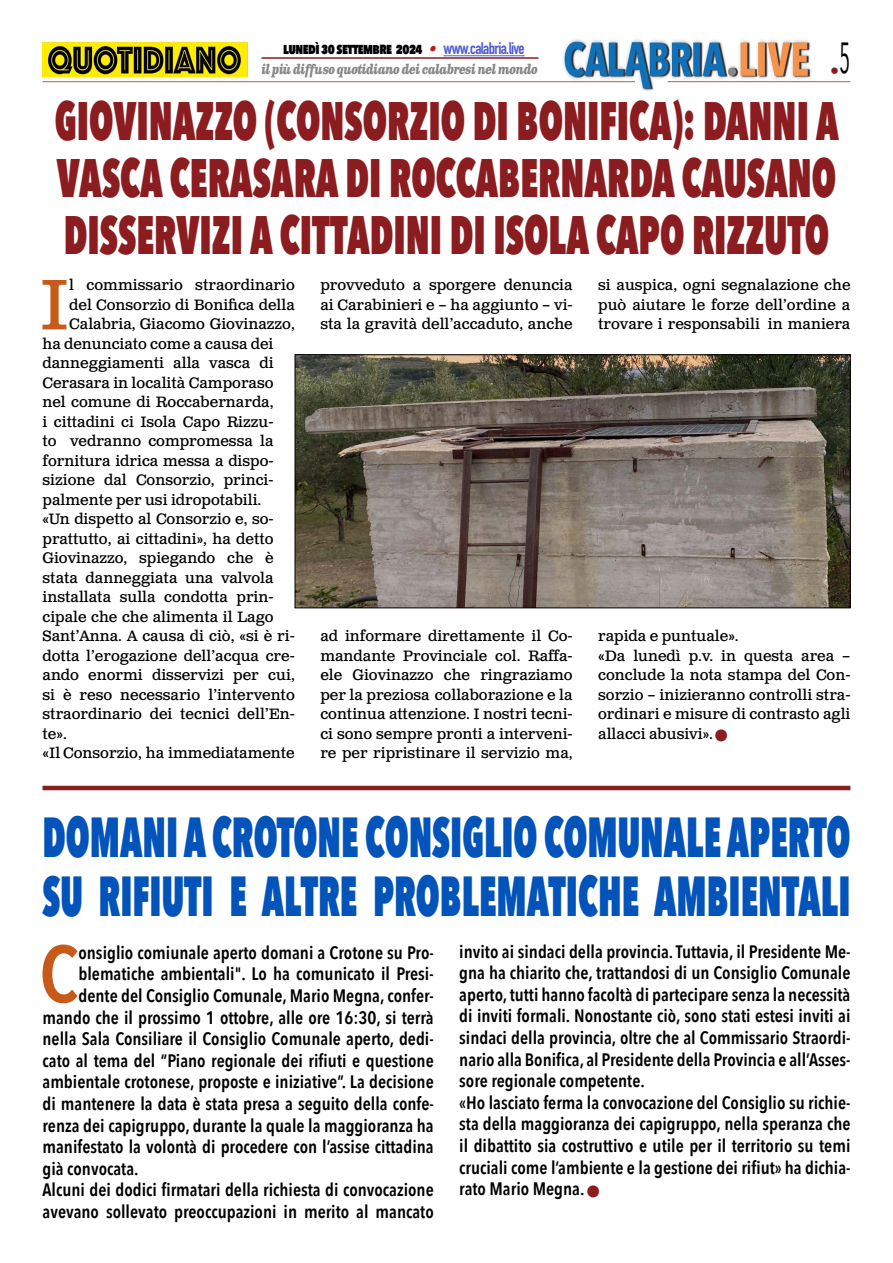
<style>
.page{position:relative;width:893px;height:1263px;background:#fff}
.page>*{position:absolute;margin:0;border:0;box-sizing:border-box;transform-origin:0 0}
.t1{font:600 79.05px "Avenir Next Condensed";color:#c85a19}
.t2{font:71.25px "Clarendon Text Pro";color:#c85a19}
.t3{font:800 56.25px/58.5px "Avenir Next Condensed";color:#0253ba;scale:.67 1}
.t4{font:800 54px/57px "Avenir Next Condensed";color:#8b1c1f;text-align:justify;scale:.71 1}
.t5{font:600 18px/21.6px "Avenir Next Condensed";color:#000}
.t6{font:18px "Avenir Next Condensed";color:#8b1c1f}
.t7{font:15px/19.5px "Clarendon Text Pro";color:#000;text-align:justify}
.t8{font:800 15px "Avenir Next Condensed";letter-spacing:-.04em;color:#000;scale:.9 1}
.t9{font:italic 700 13.5px "Clarendon Text Pro";letter-spacing:-.06em;color:#878787;scale:.79 1}
.s1{font-family:"Clarendon Text Pro";font-weight:700;font-style:italic;color:#ca181a}
.s2{font-family:"DIN Condensed";font-weight:700;font-size:16.5px;color:#4f5cd6}
.s3{color:#8b1c1f}
</style>
<div class="page">
<img style="left:563px;top:39px;width:248px;height:51px">
<hr style="left:43px;top:81px;width:592px;height:1px;background:#c85a19">
<hr style="left:668px;top:81px;width:182px;height:1px;background:#c85a19">
<hr style="left:444px;top:55px;width:81px;height:1px;background:#4f5cd6">
<hr style="left:261px;top:57px;width:277px;height:2px;background:#8b1c1f">
<img style="left:43px;top:42px;width:204px;height:35px">
<img style="left:297px;top:357px;width:551px;height:249px">
<div style="left:295px;top:355px;width:555px;height:253px;border:1px solid #000"></div>
<hr style="left:43px;top:786px;width:807px;height:4px;background:#8b1c1f">
<p class="t6" style="left:830px;top:55px;width:22px">•<sup>5</sup></p>
<p class="t8" style="left:283px;top:39px;width:270px">lunedì 30 settembre 2024 <span class="s1">•</span> <span class="s2">www.calabria.live</span></p>
<p class="t9" style="left:261px;top:61px;width:352px">il più diffuso quotidiano dei calabresi nel mondo</p>
<h3 class="t4" style="left:55px;top:92px;width:1105px">GIOVINAZZO (CONSORZIO DI BONIFICA): DANNI A VASCA CERASARA DI ROCCABERNARDA CAUSANO DISSERVIZI A CITTADINI DI ISOLA CAPO RIZZUTO</h3>
<h2 class="t2" style="left:40px;top:262px;width:31px">I</h2>
<p class="t7" style="left:69px;top:276px;width:227px">l commissario straordinario</p>
<p class="t7" style="left:598px;top:276px;width:254px">si auspica, ogni segnalazione che può aiutare le forze dell’ordine a trovare i responsabili in maniera</p>
<p class="t7" style="left:320px;top:276px;width:254px">provveduto a sporgere denuncia ai Carabinieri e – ha aggiunto – vi&shy;sta la gravità dell’accaduto, anche</p>
<p class="t7" style="left:69px;top:296px;width:227px">del Consorzio di Bonifica della</p>
<p class="t7" style="left:69px;top:315px;width:227px">Calabria, Giacomo Giovinazzo,</p>
<p class="t7" style="left:43px;top:335px;width:233px">ha denunciato come a causa dei</p>
<p class="t7" style="left:43px;top:354px;width:233px">danneggiamenti alla vasca di</p>
<p class="t7" style="left:43px;top:374px;width:233px">Cerasara in località Camporaso</p>
<p class="t7" style="left:43px;top:393px;width:233px">nel comune di Roccabernarda,</p>
<p class="t7" style="left:43px;top:413px;width:232px">i cittadini ci Isola Capo Rizzu-</p>
<p class="t7" style="left:43px;top:432px;width:233px">to vedranno compromessa la</p>
<p class="t7" style="left:43px;top:452px;width:233px">fornitura idrica messa a dispo-</p>
<p class="t7" style="left:43px;top:471px;width:233px">sizione dal Consorzio, princi-</p>
<p class="t7" style="left:43px;top:491px;width:220px">palmente per usi idropotabili.</p>
<p class="t7" style="left:43px;top:510px;width:233px">«Un dispetto al Consorzio e, so-</p>
<p class="t7" style="left:43px;top:530px;width:233px">prattutto, ai cittadini», ha detto</p>
<p class="t7" style="left:43px;top:549px;width:233px">Giovinazzo, spiegando che è</p>
<p class="t7" style="left:43px;top:569px;width:233px">stata danneggiata una valvola</p>
<p class="t7" style="left:43px;top:588px;width:233px">installata sulla condotta prin-</p>
<p class="t7" style="left:43px;top:608px;width:233px">cipale che che alimenta il Lago</p>
<p class="t7" style="left:43px;top:627px;width:254px">Sant’Anna. A causa di ciò, «si è ri-</p>
<p class="t7" style="left:43px;top:647px;width:254px">dotta l’erogazione dell’acqua cre-</p>
<p class="t7" style="left:43px;top:666px;width:254px">ando enormi disservizi per cui,</p>
<p class="t7" style="left:43px;top:686px;width:254px">si è reso necessario l’intervento</p>
<p class="t7" style="left:43px;top:705px;width:254px">straordinario dei tecnici dell’En-</p>
<p class="t7" style="left:43px;top:725px;width:26px">te».</p>
<p class="t7" style="left:43px;top:744px;width:254px">«Il Consorzio, ha immediatamente</p>
<p class="t7" style="left:320px;top:627px;width:254px">ad informare direttamente il Co&shy;mandante Provinciale col. Raffa&shy;ele Giovinazzo che ringraziamo per la preziosa collaborazione e la continua attenzione. I nostri tecni&shy;ci sono sempre pronti a interveni&shy;re per ripristinare il servizio ma,</p>
<p class="t7" style="left:598px;top:627px;width:254px;text-align:left">rapida e puntuale».<br>«Da lunedì p.v. in questa area – conclude la nota stampa del Con&shy;sorzio – inizieranno controlli stra&shy;ordinari e misure di contrasto agli allacci abusivi». <span class="s3">■</span></p>
<h3 class="t3" style="left:43px;top:807px;width:1207px">DOMANI A CROTONE CONSIGLIO COMUNALE APERTO<br>SU RIFIUTI E ALTRE PROBLEMATICHE AMBIENTALI</h3>
<p class="t5" style="left:459px;top:940px;width:393px">invito ai sindaci della provincia. Tuttavia, il Presidente Me&shy;gna ha chiarito che, trattandosi di un Consiglio Comunale aperto, tutti hanno facoltà di partecipare senza la necessità di inviti formali. Nonostante ciò, sono stati estesi inviti ai sindaci della provincia, oltre che al Commissario Straordi&shy;nario alla Bonifica, al Presidente della Provincia e all’Asses&shy;sore regionale competente.<br>«Ho lasciato ferma la convocazione del Consiglio su richie&shy;sta della maggioranza dei capigruppo, nella speranza che il dibattito sia costruttivo e utile per il territorio su temi cruciali come l’ambiente e la gestione dei rifiut» ha dichia&shy;rato Mario Megna. <span class="s3">■</span></p>
<h1 class="t1" style="left:39px;top:906px;width:41px">C</h1>
<p class="t5" style="left:78px;top:941px;width:357px">onsiglio comiunale aperto domani a Crotone su Pro-</p>
<p class="t5" style="left:78px;top:963px;width:357px">blematiche ambientali". Lo ha comunicato il Presi-</p>
<p class="t5" style="left:78px;top:984px;width:357px">dente del Consiglio Comunale, Mario Megna, confer-</p>
<p class="t5" style="left:43px;top:1006px;width:393px">mando che il prossimo 1 ottobre, alle ore 16:30, si terrà</p>
<p class="t5" style="left:43px;top:1027px;width:393px">nella Sala Consiliare il Consiglio Comunale aperto, dedi-</p>
<p class="t5" style="left:43px;top:1049px;width:393px">cato al tema del “Piano regionale dei rifiuti e questione</p>
<p class="t5" style="left:43px;top:1071px;width:393px">ambientale crotonese, proposte e iniziative”. La decisione</p>
<p class="t5" style="left:43px;top:1092px;width:393px">di mantenere la data è stata presa a seguito della confe-</p>
<p class="t5" style="left:43px;top:1114px;width:393px">renza dei capigruppo, durante la quale la maggioranza ha</p>
<p class="t5" style="left:43px;top:1135px;width:393px">manifestato la volontà di procedere con l’assise cittadina</p>
<p class="t5" style="left:43px;top:1157px;width:98px">già convocata.</p>
<p class="t5" style="left:43px;top:1179px;width:393px">Alcuni dei dodici firmatari della richiesta di convocazione</p>
<p class="t5" style="left:43px;top:1200px;width:393px">avevano sollevato preoccupazioni in merito al mancato</p>
</div>
